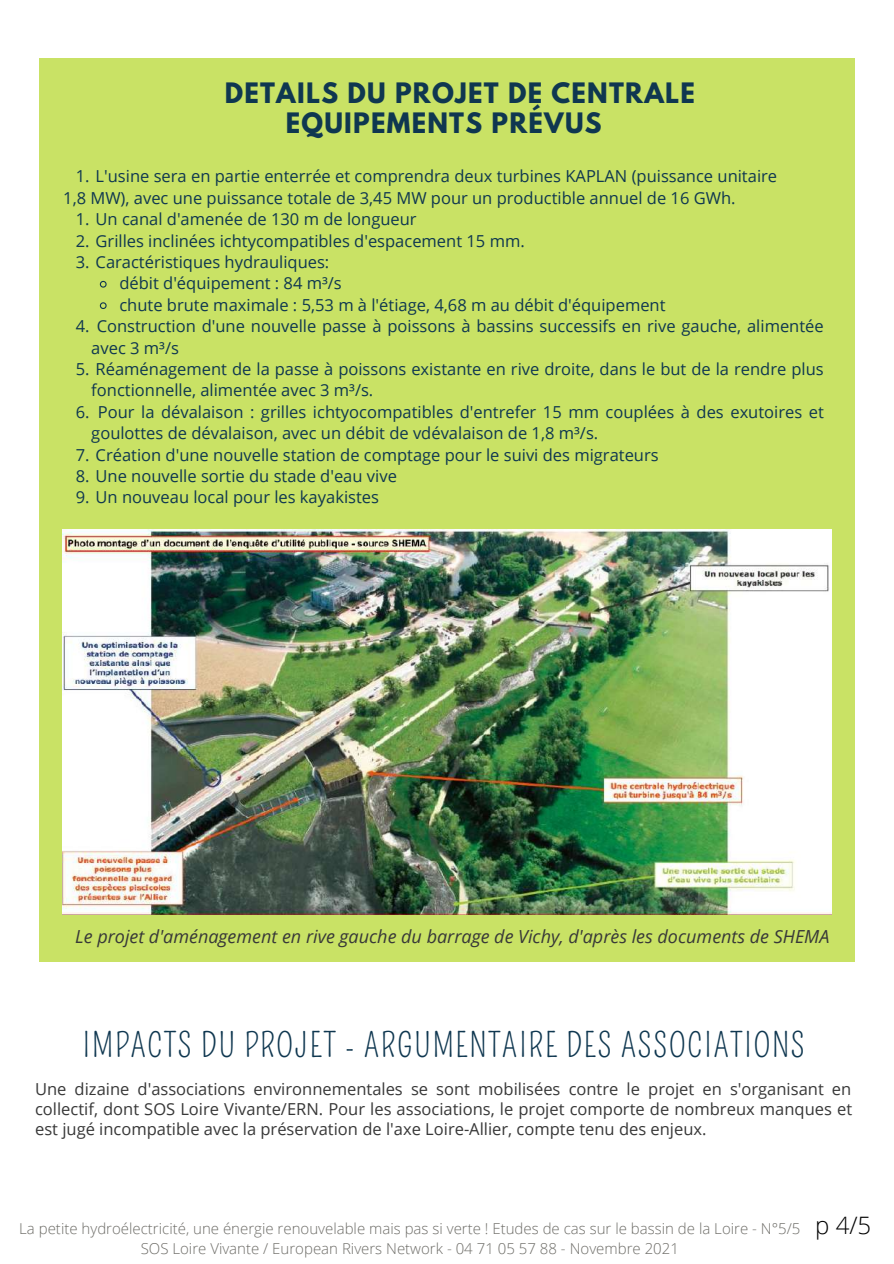
<style>
.page{position:relative;width:894px;height:1264px;background:#fff}
.page>*{position:absolute;margin:0;border:0;box-sizing:border-box;transform-origin:0 0}
.t1{font:33px "Pompiere";letter-spacing:.05em;color:#0f3750}
.t2{font:700 24.9px/30.8px "League Spartan";letter-spacing:.05em;color:#0f3750}
.t3{font:italic 18px "Open Sans";color:#383838}
.t4{font:16.5px/21.5px "Open Sans";color:#0f3750}
.t5{font:16.5px/20.2px "Open Sans";color:#383838;text-align:justify}
.t6{font:300 15px/20.2px "Open Sans";color:#6e6d68}
.s1{font-size:24px;color:#000}
</style>
<div class="page">
<div style="left:39px;top:58px;width:816px;height:903px;background:#c9e265"></div>
<svg style="left:99px;top:280px;width:8px;height:8px"></svg>
<svg style="left:99px;top:302px;width:8px;height:7px"></svg>
<img style="left:62px;top:529px;width:769px;height:385px">
<h2 class="t2" style="left:286px;top:80px;width:410px;text-indent:-61px">DETAILS DU PROJET DE CENTRALE<br>EQUIPEMENTS PRÉVUS</h2>
<p class="t4" style="left:76px;top:165px;width:702px">1. L'usine sera en partie enterrée et comprendra deux turbines KAPLAN (puissance unitaire</p>
<p class="t4" style="left:76px;top:208px;width:342px">1. Un canal d'amenée de 130 m de longueur</p>
<p class="t4" style="left:76px;top:229px;width:450px">2. Grilles inclinées ichtycompatibles d'espacement 15 mm.</p>
<p class="t4" style="left:119px;top:251px;width:547px;text-indent:-44px">3. Caractéristiques hydrauliques:<br>débit d'équipement : 84 m³/s<br>chute brute maximale : 5,53 m à l'étiage, 4,68 m au débit d'équipement</p>
<p class="t4" style="left:91px;top:315px;width:733px;text-indent:-15px">4. Construction d'une nouvelle passe à poissons à bassins successifs en rive gauche, alimentée avec 3 m³/s</p>
<p class="t4" style="left:76px;top:358px;width:749px">5. Réaménagement de la passe à poissons existante en rive droite, dans le but de la rendre plus</p>
<p class="t4" style="left:91px;top:379px;width:283px">fonctionnelle, alimentée avec 3 m³/s.</p>
<p class="t4" style="left:98px;top:400px;width:727px">Pour la dévalaison : grilles ichtyocompatibles d'entrefer 15 mm couplées à des exutoires et</p>
<p class="t4" style="left:91px;top:422px;width:508px">goulottes de dévalaison, avec un débit de vdévalaison de 1,8 m³/s.</p>
<p class="t4" style="left:76px;top:443px;width:584px">7. Création d'une nouvelle station de comptage pour le suivi des migrateurs</p>
<p class="t4" style="left:76px;top:465px;width:322px">8. Une nouvelle sortie du stade d'eau vive</p>
<p class="t4" style="left:76px;top:486px;width:304px">9. Un nouveau local pour les kayakistes</p>
<p class="t4" style="left:63px;top:186px;width:673px">1,8 MW), avec une puissance totale de 3,45 MW pour un productible annuel de 16 GWh.</p>
<p class="t4" style="left:76px;top:400px;width:15px">6.</p>
<p class="t3" style="left:75px;top:923px;width:755px">Le projet d'aménagement en rive gauche du barrage de Vichy, d'après les documents de SHEMA</p>
<h1 class="t1" style="left:82px;top:1025px;width:723px">IMPACTS DU PROJET - ARGUMENTAIRE DES ASSOCIATIONS</h1>
<p class="t5" style="left:35px;top:1078px;width:818px">Une dizaine d'associations environnementales se sont mobilisées contre le projet en s'organisant en collectif, dont SOS Loire Vivante/ERN. Pour les associations, le projet comporte de nombreux manques et est jugé incompatible avec la préservation de l'axe Loire-Allier, compte tenu des enjeux.</p>
<p class="t6" style="left:141px;top:1217px;width:731px;text-indent:-121px">La petite hydroélectricité, une énergie renouvelable mais pas si verte ! Etudes de cas sur le bassin de la Loire - N°5/5 <span class="s1">p 4/5<br></span>SOS Loire Vivante / European Rivers Network - 04 71 05 57 88 - Novembre 2021</p>
</div>
